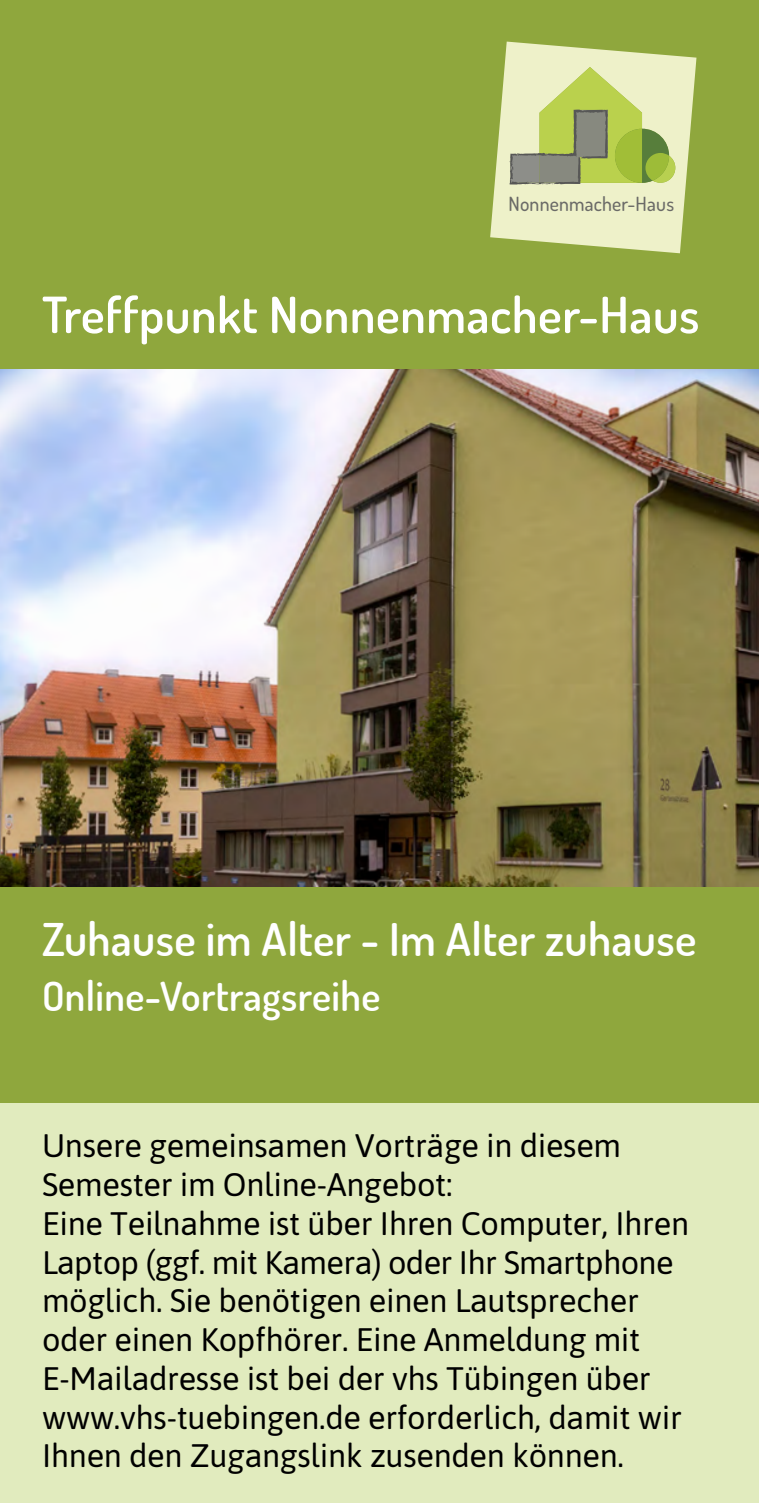
<style>
.page{position:relative;width:759px;height:1503px;background:#fff}
.page>*{position:absolute;margin:0;border:0;box-sizing:border-box;transform-origin:0 0}
.t1{font:600 50px "Dosis";letter-spacing:.01em;color:#fff}
.t2{font:600 45px "Dosis";letter-spacing:.01em;color:#fff}
.t3{font:600 40px "Dosis";letter-spacing:.01em;color:#fff}
.t4{font:32.5px/38.8px "Asap";letter-spacing:-.01em;color:#000}
.t5{font:500 19.5px "Dosis";letter-spacing:.01em;color:#6a6a67}
</style>
<div class="page">
<div style="left:0;top:0;width:758px;height:369px;background:#8fa73d"></div>
<div style="left:0;top:852px;width:758px;height:251px;background:#8fa73d"></div>
<svg style="left:490px;top:42px;width:206px;height:211px;background:#cad496"></svg>
<img style="left:0;top:369px;width:758px;height:517px">
<div style="left:0;top:1103px;width:758px;height:399px;background:#e1ebbe"></div>
<p class="t5" style="left:508px;top:191px;width:167px">Nonnenmacher-Haus</p>
<h1 class="t1" style="left:42px;top:280px;width:658px">Treffpunkt Nonnenmacher-Haus</h1>
<h2 class="t2" style="left:42px;top:908px;width:655px">Zuhause im Alter - Im Alter zuhause</h2>
<p class="t3" style="left:42px;top:968px;width:340px">Online-Vortragsreihe</p>
<p class="t4" style="left:42px;top:1124px;width:648px">Unsere gemeinsamen Vorträge in diesem Semester im Online-Angebot:<br>Eine Teilnahme ist über Ihren Computer, Ihren Laptop (ggf. mit Kamera) oder Ihr Smartphone möglich. Sie benötigen einen Lautsprecher oder einen Kopfhörer. Eine Anmeldung mit E-Mailadresse ist bei der vhs Tübingen über www.vhs-tuebingen.de erforderlich, damit wir Ihnen den Zugangslink zusenden können.</p>
</div>
